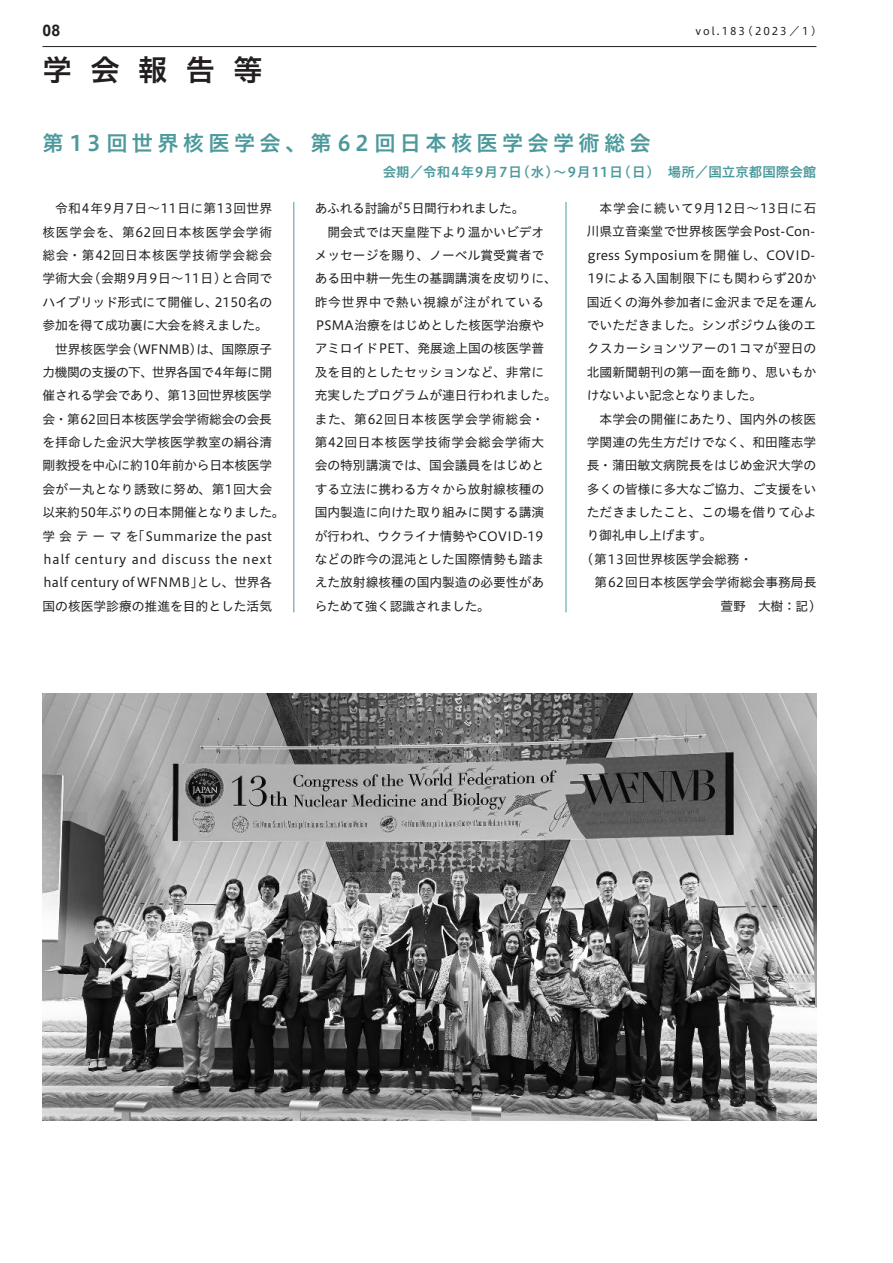
<style>
.page{position:relative;width:893px;height:1263px;background:#fff}
.page>*{position:absolute;margin:0;border:0;box-sizing:border-box;transform-origin:0 0}
.t1{font:29.7px "Hiragino UD Sans Std W6";letter-spacing:.6em;color:#231f20}
.t2{font:21.3px "Hiragino UD Sans Std W6";letter-spacing:.2em;color:#4c999c}
.t3{font:700 15.9px "Arial";color:#231f20}
.t4{font:13.5px "Hiragino UD Sans Std W6";letter-spacing:.015em;color:#4c999c}
.t5{font:12.75px/23.4px "Hiragino UD Sans Std W4";color:#231f20;text-align:justify}
.t6{font:12.75px "Hiragino UD Sans Std W4";letter-spacing:-.02em;color:#231f20}
.t7{font:12.75px "Hiragino UD Sans Std W4";letter-spacing:.06em;color:#231f20}
.t8{font:12.75px "Hiragino UD Sans Std W4";letter-spacing:.05em;color:#231f20}
.t9{font:12.75px "Hiragino UD Sans Std W4";letter-spacing:.055em;color:#231f20}
.t10{font:12.75px "Hiragino UD Sans Std W4";letter-spacing:-.04em;color:#231f20}
.t11{font:12.75px "Hiragino UD Sans Std W4";letter-spacing:.025em;color:#231f20}
.t12{font:12.75px "Hiragino UD Sans Std W4";letter-spacing:.045em;color:#231f20}
.t13{font:12.75px "Hiragino UD Sans Std W4";letter-spacing:.065em;color:#231f20}
.t14{font:10.65px "Hiragino UD Sans Std W4";letter-spacing:.18em;color:#231f20}
</style>
<div class="page">
<hr style="left:293px;top:202px;width:1px;height:410px;background:#4c999c">
<hr style="left:566px;top:202px;width:1px;height:410px;background:#4c999c">
<img style="left:43px;top:693px;width:773px;height:427px">
<hr style="left:43px;top:46px;width:773px;height:1px;background:#231f20">
<p class="t3" style="left:43px;top:20px;width:19px">08</p>
<p class="t14" style="left:695px;top:23px;width:128px">vol.183（2023／1）</p>
<h1 class="t1" style="left:43px;top:48px;width:222px">学会報告等</h1>
<h2 class="t2" style="left:43px;top:126px;width:610px">第13回世界核医学会、第62回日本核医学会学術総会</h2>
<p class="t4" style="left:383px;top:162px;width:435px">会期／令和4年9月7日(水)～9月11日(日)　場所／国立京都国際会館</p>
<p class="t7" style="left:55px;top:199px;width:218px">令和4年9月7日～11日に第13回世界</p>
<p class="t8" style="left:43px;top:222px;width:231px">核医学会を、第62回日本核医学会学術</p>
<p class="t8" style="left:43px;top:245px;width:231px">総会・第42回日本核医学技術学会総会</p>
<p class="t5" style="left:43px;top:266px;width:231px">学術大会(会期9月9日～11日)と合同で</p>
<p class="t6" style="left:43px;top:292px;width:231px">ハイブリッド形式にて開催し、2150名の</p>
<p class="t6" style="left:43px;top:316px;width:227px">参加を得て成功裏に大会を終えました。</p>
<p class="t5" style="left:55px;top:336px;width:218px">世界核医学会(WFNMB)は、国際原子</p>
<p class="t10" style="left:43px;top:362px;width:231px">力機関の支援の下、世界各国で4年毎に開</p>
<p class="t6" style="left:43px;top:386px;width:231px">催される学会であり、第13回世界核医学</p>
<p class="t6" style="left:43px;top:409px;width:231px">会・第62回日本核医学会学術総会の会長</p>
<p class="t5" style="left:43px;top:430px;width:231px">を拝命した金沢大学核医学教室の絹谷清</p>
<p class="t6" style="left:43px;top:456px;width:231px">剛教授を中心に約10年前から日本核医学</p>
<p class="t11" style="left:43px;top:479px;width:231px">会が一丸となり誘致に努め、第1回大会</p>
<p class="t5" style="left:43px;top:500px;width:244px">以来約50年ぶりの日本開催となりました。</p>
<p class="t5" style="left:43px;top:523px;width:231px">学会テーマを「Summarize the past</p>
<p class="t9" style="left:44px;top:549px;width:230px">half century and discuss the next</p>
<p class="t5" style="left:44px;top:570px;width:230px">half century of WFNMB」とし、世界各</p>
<p class="t5" style="left:43px;top:593px;width:231px">国の核医学診療の推進を目的とした活気</p>
<p class="t6" style="left:315px;top:199px;width:211px">あふれる討論が5日間行われました。</p>
<p class="t5" style="left:327px;top:219px;width:218px">開会式では天皇陛下より温かいビデオ</p>
<p class="t5" style="left:315px;top:243px;width:231px">メッセージを賜り、ノーベル賞受賞者で</p>
<p class="t5" style="left:315px;top:266px;width:244px">ある田中耕一先生の基調講演を皮切りに、</p>
<p class="t13" style="left:315px;top:292px;width:231px">昨今世界中で熱い視線が注がれている</p>
<p class="t5" style="left:316px;top:313px;width:230px">PSMA治療をはじめとした核医学治療や</p>
<p class="t5" style="left:315px;top:336px;width:231px">アミロイドPET、発展途上国の核医学普</p>
<p class="t5" style="left:315px;top:360px;width:231px">及を目的としたセッションなど、非常に</p>
<p class="t5" style="left:315px;top:383px;width:244px">充実したプログラムが連日行われました。</p>
<p class="t7" style="left:315px;top:409px;width:231px">また、第62回日本核医学会学術総会・</p>
<p class="t12" style="left:315px;top:432px;width:231px">第42回日本核医学技術学会総会学術大</p>
<p class="t5" style="left:315px;top:453px;width:231px">会の特別講演では、国会議員をはじめと</p>
<p class="t5" style="left:315px;top:476px;width:231px">する立法に携わる方々から放射線核種の</p>
<p class="t5" style="left:315px;top:500px;width:231px">国内製造に向けた取り組みに関する講演</p>
<p class="t6" style="left:315px;top:526px;width:230px">が行われ、ウクライナ情勢やCOVID-19</p>
<p class="t5" style="left:315px;top:547px;width:231px">などの昨今の混沌とした国際情勢も踏ま</p>
<p class="t5" style="left:315px;top:570px;width:231px">えた放射線核種の国内製造の必要性があ</p>
<p class="t6" style="left:315px;top:596px;width:177px">らためて強く認識されました。</p>
<p class="t5" style="left:587px;top:196px;width:231px;text-indent:13px">本学会に続いて9月12日～13日に石川県立音楽堂で世界核医学会Post-Con&shy;gress Symposiumを開催し、COVID-19による入国制限下にも関わらず20か国近くの海外参加者に金沢まで足を運んでいただきました。シンポジウム後のエクスカーションツアーの1コマが翌日の北國新聞朝刊の第一面を飾り、思いもかけないよい記念となりました。</p>
<p class="t5" style="left:600px;top:406px;width:218px">本学会の開催にあたり、国内外の核医</p>
<p class="t5" style="left:587px;top:430px;width:231px">学関連の先生方だけでなく、和田隆志学</p>
<p class="t5" style="left:587px;top:453px;width:231px">長・蒲田敏文病院長をはじめ金沢大学の</p>
<p class="t5" style="left:587px;top:476px;width:231px">多くの皆様に多大なご協力、ご支援をい</p>
<p class="t5" style="left:587px;top:500px;width:231px">ただきましたこと、この場を借りて心よ</p>
<p class="t6" style="left:587px;top:526px;width:127px">り御礼申し上げます。</p>
<p class="t5" style="left:587px;top:547px;width:167px">(第13回世界核医学会総務・</p>
<p class="t5" style="left:594px;top:570px;width:236px">第62回日本核医学会学術総会事務局長　</p>
<p class="t5" style="left:720px;top:593px;width:96px">萱野　大樹：記)</p>
</div>
